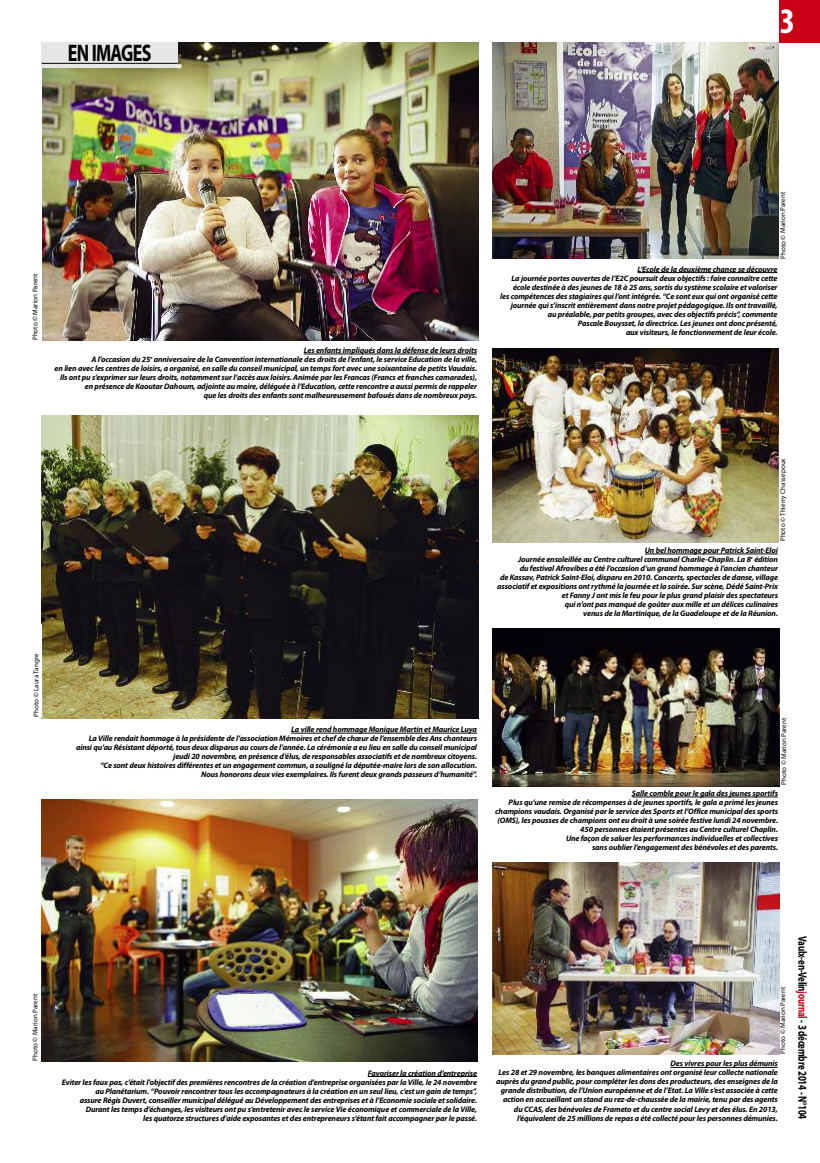
<style>
.page{position:relative;width:820px;height:1163px;background:#fff}
.page>*{position:absolute;margin:0;border:0;box-sizing:border-box;transform-origin:0 0}
.t1{font:700 condensed 36px "Myriad Pro";color:#fff}
.t2{font:700 24px "Myriad Pro";letter-spacing:-.04em;color:#000;scale:.75 1}
.t3{font:700 12px "Myriad Pro";letter-spacing:-.03em;color:#000;scale:.75 1}
.t4{font:italic 700 8px/9px "Myriad Pro";letter-spacing:-.015em;color:#000;text-align:right}
.t5{font:7px "Myriad Pro";color:#000}
.s1{color:#ca0016}
</style>
<div class="page">
<div style="left:778px;top:0;width:41px;height:43px;background:#ca0016"></div>
<img style="left:42px;top:416px;width:436px;height:302px">
<img style="left:492px;top:862px;width:287px;height:191px">
<hr style="left:670px;top:1066px;width:107px;height:1px;background:#000">
<img style="left:42px;top:43px;width:436px;height:297px">
<div style="left:42px;top:42px;width:136px;height:25px;background:#e6e6e6"></div>
<hr style="left:42px;top:63px;width:136px;height:1px;background:#000">
<hr style="left:291px;top:732px;width:186px;height:1px;background:#000">
<hr style="left:637px;top:272px;width:140px;height:1px;background:#000">
<hr style="left:368px;top:1076px;width:109px;height:1px;background:#000">
<img style="left:492px;top:43px;width:286px;height:215px">
<hr style="left:304px;top:354px;width:173px;height:1px;background:#000">
<img style="left:492px;top:628px;width:287px;height:158px">
<hr style="left:631px;top:796px;width:146px;height:1px;background:#000">
<img style="left:492px;top:348px;width:286px;height:194px">
<hr style="left:644px;top:553px;width:133px;height:1px;background:#000">
<img style="left:42px;top:799px;width:435px;height:262px">
<h2 class="t2" style="left:68px;top:44px;width:113px">EN IMAGES</h2>
<h1 class="t1" style="left:779px;top:8px;width:17px">3</h1>
<p class="t5" style="left:32px;top:340px;width:68px;rotate:-90deg">Photo © Mar oi n Parent</p>
<p class="t4" style="left:55px;top:346px;width:424px">Les enfants impliqués dans la défense de leurs droits<br>A l’occasion du 25<sup>e</sup> anniversaire de la Convention internationale des droits de l’enfant, le service Education de la ville,<br>en lien avec les centres de loisirs, a organisé, en salle du conseil municipal, un temps fort avec une soixantaine de petits Vaudais.<br>Ils ont pu s’exprimer sur leurs droits, notamment sur l’accès aux loisirs. Animée par les Francas (Francs et franches camarades), en présence de Kaoutar Dahoum, adjointe au maire, déléguée à l’Education, cette rencontre a aussi permis de rappeler<br>que les droits des enfants sont malheureusement bafoués dans de nombreux pays.</p>
<p class="t5" style="left:780px;top:259px;width:68px;rotate:-90deg">Photo © Mar oi n Parent</p>
<p class="t4" style="left:500px;top:265px;width:279px">L’Ecole de la deuxième chance se découvre<br>La journée portes ouvertes de l’E2C poursuit deux objectifs : faire connaître cette école destinée à des jeunes de 18 à 25 ans, sortis du système scolaire et valoriser<br>les compétences des stagiaires qui l’ont intégrée. “Ce sont eux qui ont organisé cette journée qui s’inscrit entièrement dans notre projet pédagogique. Ils ont travaillé, au préalable, par petits groupes, avec des objectifs précis”, commente<br>Pascale Bouysset, la directrice. Les jeunes ont donc présenté,<br>aux visiteurs, le fonctionnement de leur école.</p>
<p class="t5" style="left:33px;top:716px;width:64px;rotate:-90deg">Photo © Laura tangre</p>
<p class="t5" style="left:779px;top:541px;width:84px;rotate:-90deg">Photo © th ei rry Chassepoux</p>
<p class="t4" style="left:497px;top:546px;width:282px">Un bel hommage pour Patrick Saint-Eloi<br>Journée ensoleillée au Centre culturel communal Charlie-Chaplin. La 8<sup>e</sup> édition<br>du festival Afrovibes a été l’occasion d’un grand hommage à l’ancien chanteur<br>de Kassav, Patrick Saint-Eloi, disparu en 2010. Concerts, spectacles de danse, village associatif et expositions ont rythmé la journée et la soirée. Sur scène, Dédé Saint-Prix et Fanny J ont mis le feu pour le plus grand plaisir des spectateurs<br>qui n’ont pas manqué de goûter aux mille et un délices culinaires<br>venus de la Martinique, de la Guadeloupe et de la Réunion.</p>
<p class="t4" style="left:76px;top:725px;width:402px">La ville rend hommage Monique Martin et Maurice Luya<br>La Ville rendait hommage à la présidente de l’association Mémoires et chef de chœur de l’ensemble des Ans chanteurs ainsi qu’au Résistant déporté, tous deux disparus au cours de l’année. La cérémonie a eu lieu en salle du conseil municipal jeudi 20 novembre, en présence d’élus, de responsables associatifs et de nombreux citoyens.<br>“Ce sont deux histoires différentes et un engagement commun, a souligné la députée-maire lors de son allocution.<br>Nous honorons deux vies exemplaires. Ils furent deux grands passeurs d’humanité”.</p>
<p class="t5" style="left:780px;top:784px;width:68px;rotate:-90deg">Photo © Mar oi n Parent</p>
<p class="t4" style="left:495px;top:789px;width:284px">Salle comble pour le gala des jeunes sportifs<br>Plus qu’une remise de récompenses à de jeunes sportifs, le gala a primé les jeunes champions vaudais. Organisé par le service des Sports et l’Office municipal des sports (OMS), les pousses de champions ont eu droit à une soirée festive lundi 24 novembre.<br>450 personnes étaient présentes au Centre culturel Chaplin.<br>Une façon de saluer les performances individuelles et collectives<br>sans oublier l’engagement des bénévoles et des parents.</p>
<p class="t5" style="left:33px;top:1060px;width:68px;rotate:-90deg">Photo © Marion Parent</p>
<p class="t4" style="left:62px;top:1068px;width:416px">Favoriser la création d’entreprise<br>Eviter les faux pas, c’était l’objectif des premières rencontres de la création d’entreprise organisées par la Ville, le 24 novembre au Planétarium. “Pouvoir rencontrer tous les accompagnateurs à la création en un seul lieu, c’est un gain de temps”,<br>assure Régis Duvert, conseiller municipal délégué au Développement des entreprises et à l’Economie sociale et solidaire.<br>Durant les temps d’échanges, les visiteurs ont pu s’entretenir avec le service Vie économique et commerciale de la Ville,<br>les quatorze structures d’aide exposantes et des entrepreneurs s’étant fait accompagner par le passé.</p>
<p class="t5" style="left:779px;top:1053px;width:68px;rotate:-90deg">Photo © Marion Parent</p>
<p class="t4" style="left:496px;top:1059px;width:283px">Des vivres pour les plus démunis<br>Les 28 et 29 novembre, les banques alimentaires ont organisé leur collecte nationale auprès du grand public, pour compléter les dons des producteurs, des enseignes de la grande distribution, de l’Union européenne et de l’Etat. La Ville s’est associée à cette action en accueillant un stand au rez-de-chaussée de la mairie, tenu par des agents du CCAS, des bénévoles de Frameto et du centre social Levy et des élus. En 2013, l’équivalent de 25 millions de repas a été collecté pour les personnes démunies.</p>
<h3 class="t3" style="left:806px;top:936px;width:246px;rotate:90deg">Vaulx-en-Velin<span class="s1">journal</span> - 3 décembre 2014 - N°104</h3>
</div>
